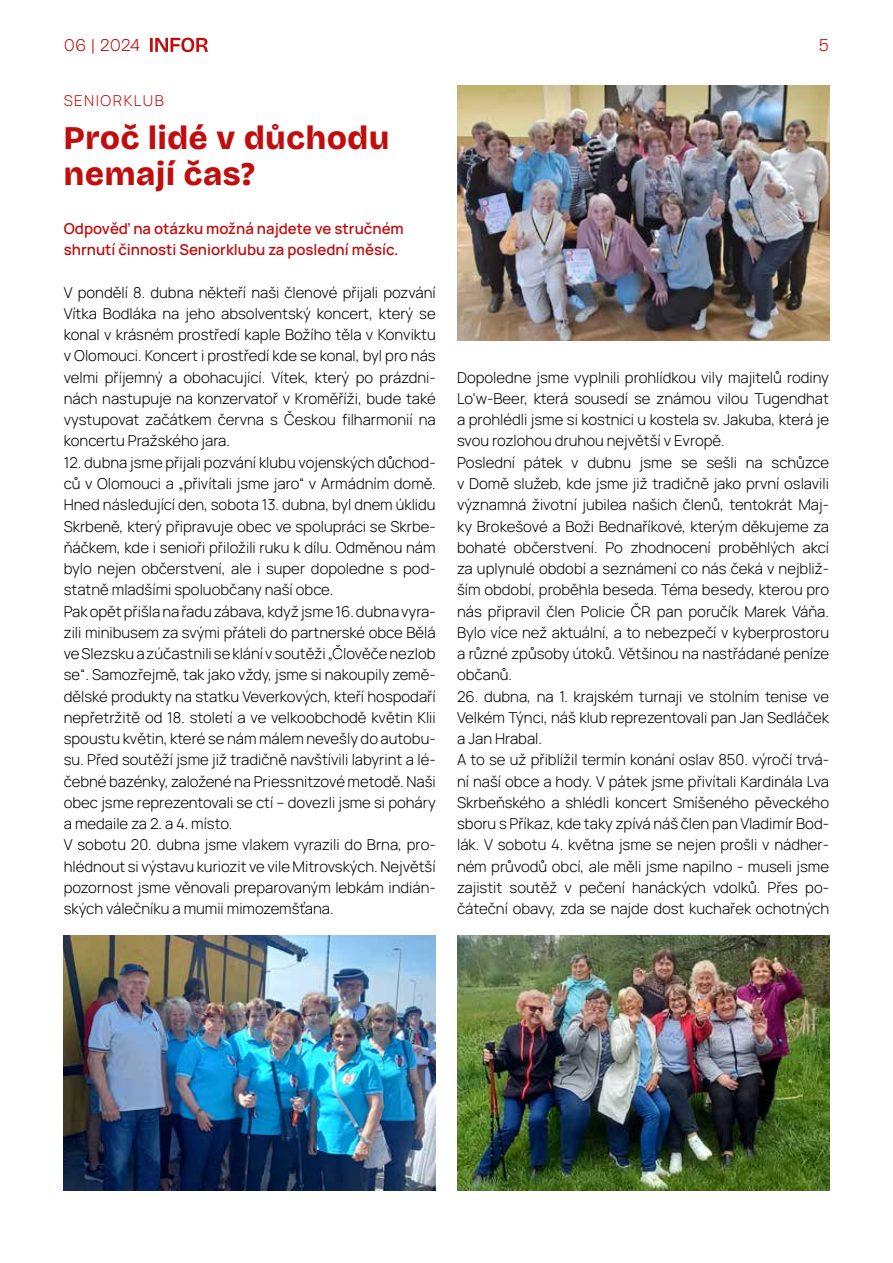
<style>
.page{position:relative;width:893px;height:1263px;background:#fff}
.page>*{position:absolute;margin:0;border:0;box-sizing:border-box;transform-origin:0 0}
.t1{font:800 condensed 33px/36px "Bricolage Grotesque 48 pt";letter-spacing:.025em;color:#c00d0e}
.t2{font:800 condensed 18px "Bricolage Grotesque 48 pt";color:#c00d0e}
.t3{font:200 15px/21.3px "Manrope";color:#000}
.t4{font:200 15px/21px "Manrope";color:#c00d0e}
.t5{font:200 15px "Manrope";letter-spacing:.1em;color:#c00d0e}
</style>
<div class="page">
<svg style="left:150px;top:38px;width:58px;height:14px"></svg>
<img style="left:457px;top:85px;width:372px;height:255px">
<img style="left:457px;top:935px;width:372px;height:256px">
<img style="left:64px;top:935px;width:372px;height:256px">
<p class="t2" style="left:64px;top:33px;width:78px">06 | 2024</p>
<p class="t2" style="left:819px;top:33px;width:12px">5</p>
<p class="t5" style="left:64px;top:90px;width:102px">SENIORKLUB</p>
<h1 class="t1" style="left:64px;top:119px;width:327px">Proč lidé v důchodu nemají čas?</h1>
<p class="t4" style="left:64px;top:217px;width:341px">Odpověď na otázku možná najdete ve stručném shrnutí činnosti Seniorklubu za poslední měsíc.</p>
<p class="t3" style="left:64px;top:281px;width:373px;text-align:justify">V pondělí 8. dubna někteří naši členové přijali pozvání Vítka Bodláka na jeho absolventský koncert, který se konal v krásném prostředí kaple Božího těla v Konviktu v Olomouci. Koncert i prostředí kde se konal, byl pro nás velmi příjemný a obohacující. Vítek, který po prázdni&shy;nách nastupuje na konzervatoř v Kroměříži, bude také vystupovat začátkem června s Českou filharmonií na koncertu Pražského jara.</p>
<p class="t3" style="left:64px;top:451px;width:373px">12. dubna jsme přijali pozvání klubu vojenských důchod&shy;ců v Olomouci a „přivítali jsme jaro“ v Armádním domě.<br>Hned následující den, sobota 13. dubna, byl dnem úklidu Skrbeně, který připravuje obec ve spolupráci se Skrbe&shy;ňáčkem, kde i senioři přiložili ruku k dílu. Odměnou nám bylo nejen občerstvení, ale i super dopoledne s pod&shy;statně mladšími spoluobčany naší obce.<br>Pak opět přišla na řadu zábava, když jsme 16. dubna vyra&shy;zili minibusem za svými přáteli do partnerské obce Bělá ve Slezsku a zúčastnili se klání v soutěži „Člověče nezlob se“. Samozřejmě, tak jako vždy, jsme si nakoupily země&shy;dělské produkty na statku Veverkových, kteří hospodaří nepřetržitě od 18. století a ve velkoobchodě květin Klii spoustu květin, které se nám málem nevešly do autobu&shy;su. Před soutěží jsme již tradičně navštívili labyrint a lé&shy;čebné bazénky, založené na Priessnitzové metodě. Naši obec jsme reprezentovali se ctí – dovezli jsme si poháry a medaile za 2. a 4. místo.<br>V sobotu 20. dubna jsme vlakem vyrazili do Brna, pro&shy;hlédnout si výstavu kuriozit ve vile Mitrovských. Největší pozornost jsme věnovali preparovaným lebkám indián&shy;ských válečníku a mumii mimozemšťana.</p>
<p class="t3" style="left:457px;top:366px;width:373px">Dopoledne jsme vyplnili prohlídkou vily majitelů rodiny Lo'w-Beer, která sousedí se známou vilou Tugendhat a prohlédli jsme si kostnici u kostela sv. Jakuba, která je svou rozlohou druhou největší v Evropě.<br>Poslední pátek v dubnu jsme se sešli na schůzce v Domě služeb, kde jsme již tradičně jako první oslavili významná životní jubilea našich členů, tentokrát Maj&shy;ky Brokešové a Boži Bednaříkové, kterým děkujeme za bohaté občerstvení. Po zhodnocení proběhlých akcí za uplynulé období a seznámení co nás čeká v nejbliž&shy;ším období, proběhla beseda. Téma besedy, kterou pro nás připravil člen Policie ČR pan poručík Marek Váňa.<br>Bylo více než aktuální, a to nebezpečí v kyberprostoru a různé způsoby útoků. Většinou na nastřádané peníze občanů.</p>
<p class="t3" style="left:457px;top:685px;width:373px">26. dubna, na 1. krajském turnaji ve stolním tenise ve Velkém Týnci, náš klub reprezentovali pan Jan Sedláček a Jan Hrabal.<br>A to se už přiblížil termín konání oslav 850. výročí trvá&shy;ní naší obce a hody. V pátek jsme přivítali Kardinála Lva Skrbeňského a shlédli koncert Smíšeného pěveckého sboru s Příkaz, kde taky zpívá náš člen pan Vladimír Bod&shy;lák. V sobotu 4. května jsme se nejen prošli v nádher&shy;ném průvodů obcí, ale měli jsme napilno - museli jsme zajistit soutěž v pečení hanáckých vdolků. Přes po&shy;čáteční obavy, zda se najde dost kuchařek ochotných</p>
</div>
